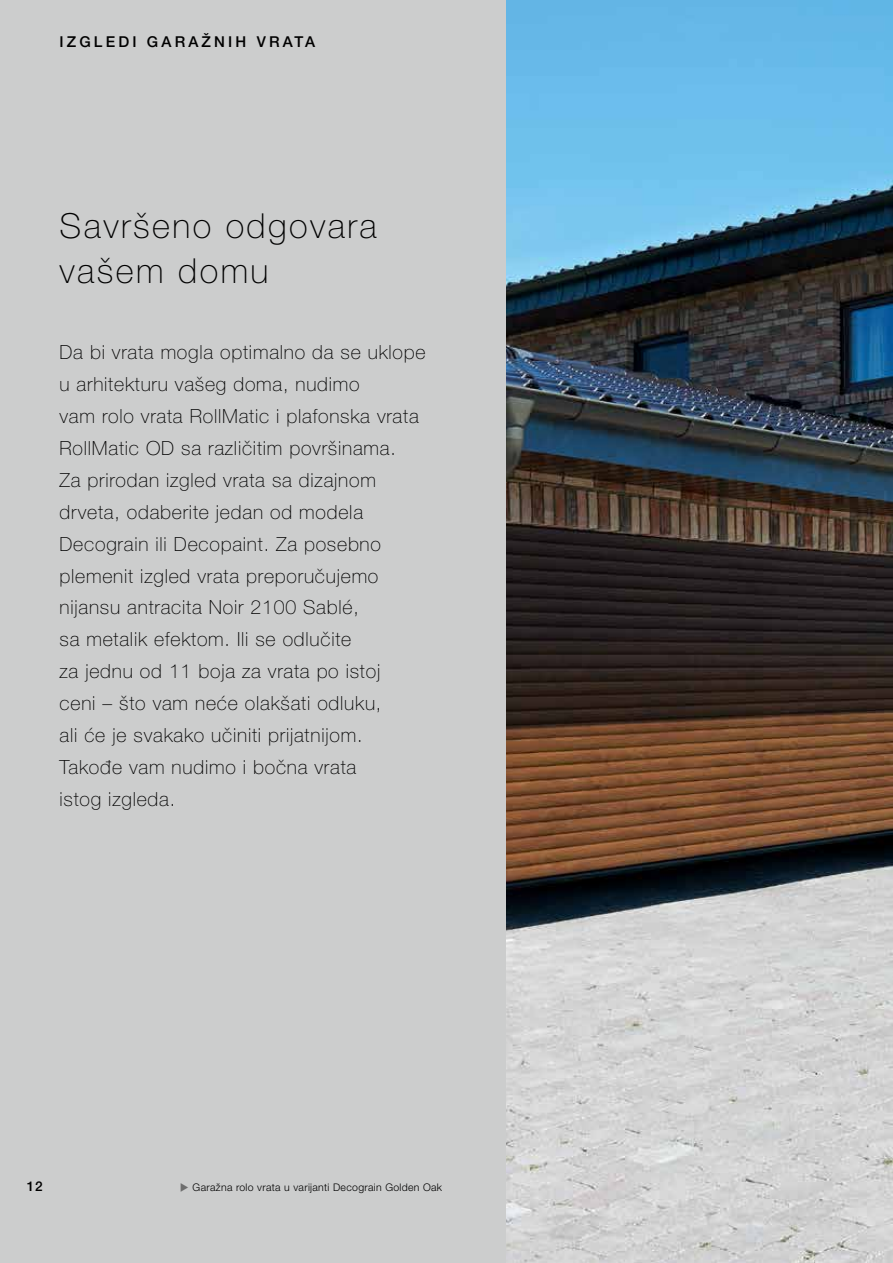
<style>
.page{position:relative;width:893px;height:1263px;background:#cccdcd}
.page>*{position:absolute;margin:0;border:0;box-sizing:border-box;transform-origin:0 0}
.t1{font:100 34.5px/44.7px "Hoermann Helvetica Neue";letter-spacing:.07em;color:#000}
.t2{font:100 19.5px/32px "Hoermann Helvetica Neue";letter-spacing:.04em;color:#000}
.t3{font:500 15px "Hoermann Helvetica Neue";letter-spacing:.21em;color:#000}
.t4{font:500 13.5px "Hoermann Helvetica Neue";color:#000}
.t5{font:300 10.5px "Hoermann Helvetica Neue";letter-spacing:.03em;color:#000}
.s1{color:#6e6e6e}
</style>
<div class="page">
<img style="left:506px;top:0;width:387px;height:1263px">
<p class="t3" style="left:60px;top:31px;width:257px">IZGLEDI GARAŽNIH VRATA</p>
<h1 class="t1" style="left:60px;top:201px;width:319px">Savršeno odgovara vašem domu</h1>
<p class="t2" style="left:60px;top:335px;width:368px">Da bi vrata mogla optimalno da se uklope u arhitekturu vašeg doma, nudimo<br>vam rolo vrata RollMatic i plafonska vrata RollMatic OD sa različitim površinama.<br>Za prirodan izgled vrata sa dizajnom drveta, odaberite jedan od modela Decograin ili Decopaint. Za posebno plemenit izgled vrata preporučujemo nijansu antracita Noir 2100 Sablé,<br>sa metalik efektom. Ili se odlučite<br>za jednu od 11 boja za vrata po istoj<br>ceni – što vam neće olakšati odluku,<br>ali će je svakako učiniti prijatnijom.<br>Takođe vam nudimo i bočna vrata<br>istog izgleda.</p>
<p class="t4" style="left:27px;top:1176px;width:17px">12</p>
<p class="t5" style="left:180px;top:1179px;width:264px"><span class="s1">▶</span> Garažna rolo vrata u varijanti Decograin Golden Oak</p>
</div>
